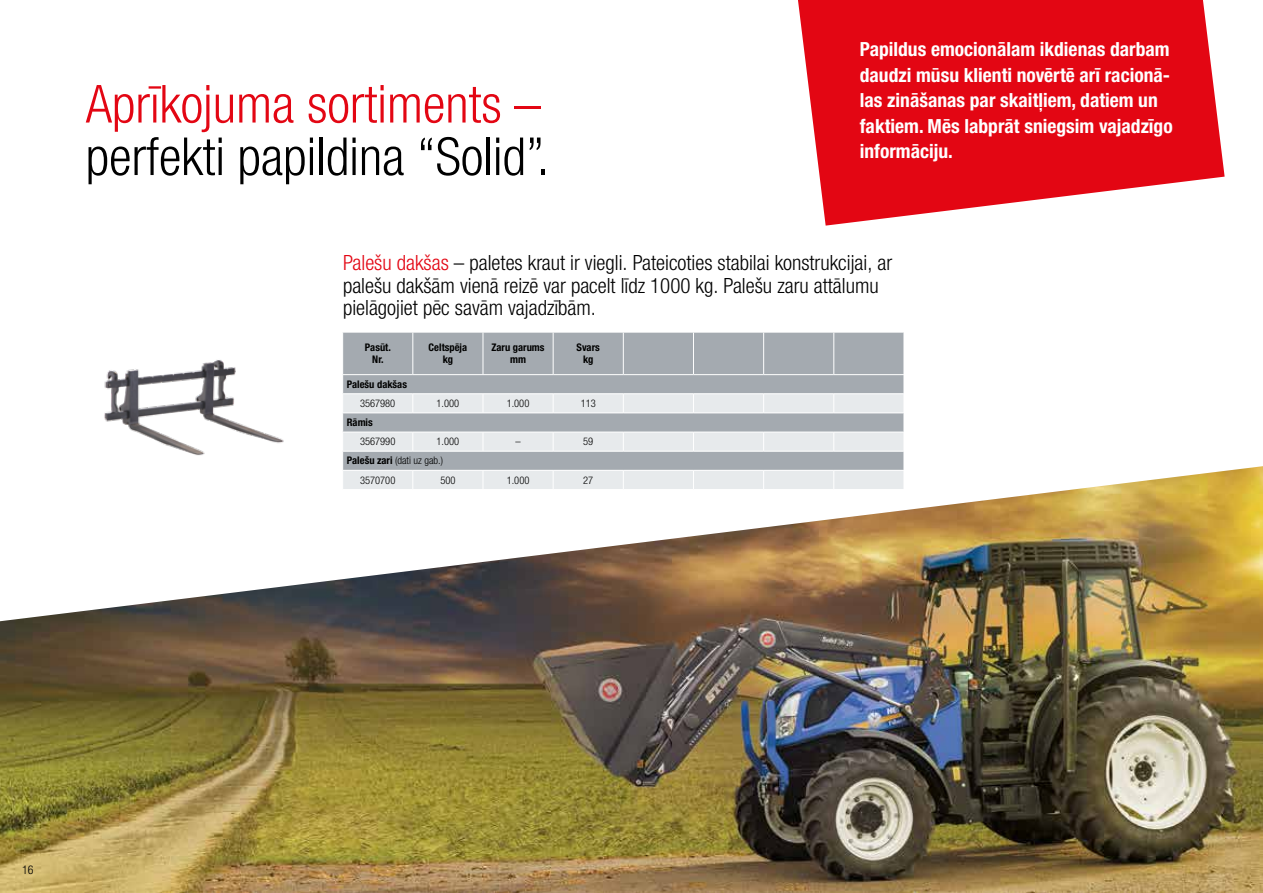
<style>
.page{position:relative;width:1263px;height:893px;background:#fff}
.page>*{position:absolute;margin:0;border:0;box-sizing:border-box;transform-origin:0 0}
.t1{font:300 condensed 52.5px "Helvetica Neue LTW1 G";color:#000}
.t2{font:300 condensed 52.5px "Helvetica Neue LTW1 G";color:#e30613}
.t3{font:300 condensed 21px/22.5px "Helvetica Neue LTW1 G";color:#000}
.t4{font:700 condensed 19.5px/25.5px "Helvetica Neue LTW1 G";color:#fff}
.t5{font:300 condensed 12px "Helvetica Neue LTW1 G";color:#000}
.t6{font:300 condensed 10.5px/19.2px "Helvetica Neue LTW1 G";color:#000}
.t7{font:700 condensed 10.5px/12.6px "Helvetica Neue LTW1 G";color:#000;text-align:center}
.s1{color:#e30613}
.s2{font-weight:700}
</style>
<div class="page">
<img style="left:0;top:466px;width:1263px;height:427px">
<img style="left:104px;top:360px;width:180px;height:96px">
<svg style="left:798px;top:0;width:426px;height:226px;fill:#e30613"></svg>
<div style="left:343px;top:333px;width:561px;height:60px;background:#a4aab0"></div>
<svg style="left:343px;top:394px;width:561px;height:95px;background:#cdd1d4"></svg>
<svg style="left:412px;top:394px;width:1px;height:19px"></svg>
<svg style="left:483px;top:394px;width:1px;height:19px"></svg>
<svg style="left:553px;top:394px;width:1px;height:19px"></svg>
<svg style="left:623px;top:394px;width:1px;height:19px"></svg>
<svg style="left:693px;top:394px;width:1px;height:19px"></svg>
<svg style="left:763px;top:394px;width:1px;height:19px"></svg>
<svg style="left:833px;top:394px;width:1px;height:19px"></svg>
<svg style="left:412px;top:433px;width:1px;height:18px"></svg>
<svg style="left:483px;top:433px;width:1px;height:18px"></svg>
<svg style="left:553px;top:433px;width:1px;height:18px"></svg>
<svg style="left:623px;top:433px;width:1px;height:18px"></svg>
<svg style="left:693px;top:433px;width:1px;height:18px"></svg>
<svg style="left:763px;top:433px;width:1px;height:18px"></svg>
<svg style="left:833px;top:433px;width:1px;height:18px"></svg>
<svg style="left:412px;top:471px;width:1px;height:18px"></svg>
<svg style="left:483px;top:471px;width:1px;height:18px"></svg>
<svg style="left:553px;top:471px;width:1px;height:18px"></svg>
<svg style="left:623px;top:471px;width:1px;height:18px"></svg>
<svg style="left:693px;top:471px;width:1px;height:18px"></svg>
<svg style="left:763px;top:471px;width:1px;height:18px"></svg>
<svg style="left:833px;top:471px;width:1px;height:18px"></svg>
<hr style="left:412px;top:332px;width:1px;height:42px;background:#fff">
<hr style="left:483px;top:332px;width:1px;height:42px;background:#fff">
<hr style="left:553px;top:332px;width:1px;height:42px;background:#fff">
<hr style="left:623px;top:332px;width:1px;height:42px;background:#fff">
<hr style="left:693px;top:332px;width:1px;height:42px;background:#fff">
<hr style="left:763px;top:332px;width:1px;height:42px;background:#fff">
<hr style="left:833px;top:332px;width:1px;height:42px;background:#fff">
<svg style="left:904px;top:466px;width:1px;height:23px"></svg>
<hr style="left:342px;top:374px;width:71px;height:1px;background:#fff">
<hr style="left:413px;top:374px;width:70px;height:1px;background:#fff">
<hr style="left:483px;top:374px;width:70px;height:1px;background:#fff">
<hr style="left:553px;top:374px;width:70px;height:1px;background:#fff">
<hr style="left:623px;top:374px;width:70px;height:1px;background:#fff">
<hr style="left:693px;top:374px;width:71px;height:1px;background:#fff">
<hr style="left:764px;top:374px;width:70px;height:1px;background:#fff">
<hr style="left:834px;top:374px;width:70px;height:1px;background:#fff">
<hr style="left:342px;top:413px;width:71px;height:1px;background:#fff">
<hr style="left:413px;top:413px;width:70px;height:1px;background:#fff">
<hr style="left:483px;top:413px;width:70px;height:1px;background:#fff">
<hr style="left:553px;top:413px;width:70px;height:1px;background:#fff">
<hr style="left:623px;top:413px;width:70px;height:1px;background:#fff">
<hr style="left:693px;top:413px;width:71px;height:1px;background:#fff">
<hr style="left:764px;top:413px;width:70px;height:1px;background:#fff">
<hr style="left:834px;top:413px;width:70px;height:1px;background:#fff">
<hr style="left:342px;top:470px;width:71px;height:1px;background:#fff">
<hr style="left:413px;top:470px;width:70px;height:1px;background:#fff">
<hr style="left:483px;top:470px;width:70px;height:1px;background:#fff">
<hr style="left:553px;top:470px;width:70px;height:1px;background:#fff">
<hr style="left:623px;top:470px;width:70px;height:1px;background:#fff">
<hr style="left:693px;top:470px;width:71px;height:1px;background:#fff">
<hr style="left:764px;top:470px;width:70px;height:1px;background:#fff">
<hr style="left:834px;top:470px;width:70px;height:1px;background:#fff">
<hr style="left:342px;top:451px;width:71px;height:1px;background:#fff">
<hr style="left:413px;top:451px;width:70px;height:1px;background:#fff">
<hr style="left:483px;top:451px;width:70px;height:1px;background:#fff">
<hr style="left:553px;top:451px;width:70px;height:1px;background:#fff">
<hr style="left:623px;top:451px;width:70px;height:1px;background:#fff">
<hr style="left:693px;top:451px;width:71px;height:1px;background:#fff">
<hr style="left:764px;top:451px;width:70px;height:1px;background:#fff">
<hr style="left:834px;top:451px;width:70px;height:1px;background:#fff">
<hr style="left:342px;top:489px;width:71px;height:1px;background:#fff">
<hr style="left:413px;top:489px;width:70px;height:1px;background:#fff">
<hr style="left:483px;top:489px;width:70px;height:1px;background:#fff">
<hr style="left:553px;top:489px;width:70px;height:1px;background:#fff">
<hr style="left:623px;top:489px;width:70px;height:1px;background:#fff">
<hr style="left:693px;top:489px;width:71px;height:1px;background:#fff">
<hr style="left:764px;top:489px;width:70px;height:1px;background:#fff">
<hr style="left:834px;top:489px;width:70px;height:1px;background:#fff">
<hr style="left:342px;top:432px;width:71px;height:1px;background:#fff">
<hr style="left:413px;top:432px;width:70px;height:1px;background:#fff">
<hr style="left:483px;top:432px;width:70px;height:1px;background:#fff">
<hr style="left:553px;top:432px;width:70px;height:1px;background:#fff">
<hr style="left:623px;top:432px;width:70px;height:1px;background:#fff">
<hr style="left:693px;top:432px;width:71px;height:1px;background:#fff">
<hr style="left:764px;top:432px;width:70px;height:1px;background:#fff">
<hr style="left:834px;top:432px;width:70px;height:1px;background:#fff">
<svg style="left:342px;top:466px;width:1px;height:23px"></svg>
<h1 class="t2" style="left:86px;top:73px;width:456px">Aprīkojuma sortiments –</h1>
<h1 class="t1" style="left:86px;top:126px;width:465px">perfekti papildina “Solid”.</h1>
<p class="t4" style="left:860px;top:37px;width:314px">Papildus emocionālam ikdienas darbam daudzi mūsu klienti novērtē arī racionā&shy;las zināšanas par skaitļiem, datiem un faktiem. Mēs labprāt sniegsim vajadzīgo informāciju.</p>
<p class="t3" style="left:343px;top:252px;width:551px"><span class="s1">Palešu dakšas</span> – paletes kraut ir viegli. Pateicoties stabilai konstrukcijai, ar palešu dakšām vienā reizē var pacelt līdz 1000 kg. Palešu zaru attālumu pielāgojiet pēc savām vajadzībām.</p>
<p class="t7" style="left:365px;top:341px;width:27px">Pasūt.<br>Nr.</p>
<p class="t7" style="left:429px;top:341px;width:40px">Celtspēja kg</p>
<p class="t7" style="left:491px;top:341px;width:55px">Zaru garums mm</p>
<p class="t7" style="left:577px;top:341px;width:25px">Svars kg</p>
<p class="t7" style="left:347px;top:378px;width:62px">Palešu dakšas</p>
<p class="t6" style="left:360px;top:394px;width:37px">3567980</p>
<p class="t6" style="left:436px;top:394px;width:24px">1.000</p>
<p class="t6" style="left:507px;top:394px;width:24px">1.000</p>
<p class="t6" style="left:581px;top:394px;width:17px">113</p>
<p class="t7" style="left:347px;top:416px;width:27px">Rāmis</p>
<p class="t6" style="left:360px;top:432px;width:37px">3567990</p>
<p class="t6" style="left:437px;top:432px;width:24px">1.000</p>
<p class="t6" style="left:515px;top:432px;width:7px">–</p>
<p class="t6" style="left:583px;top:432px;width:12px">59</p>
<p class="t6" style="left:360px;top:451px;width:85px;text-indent:-13px"><span class="s2">Palešu zari</span> (dati uz gab.)<br>3570700</p>
<p class="t6" style="left:440px;top:470px;width:17px">500</p>
<p class="t6" style="left:507px;top:470px;width:24px">1.000</p>
<p class="t6" style="left:583px;top:470px;width:12px">27</p>
<p class="t5" style="left:22px;top:863px;width:13px">16</p>
</div>
